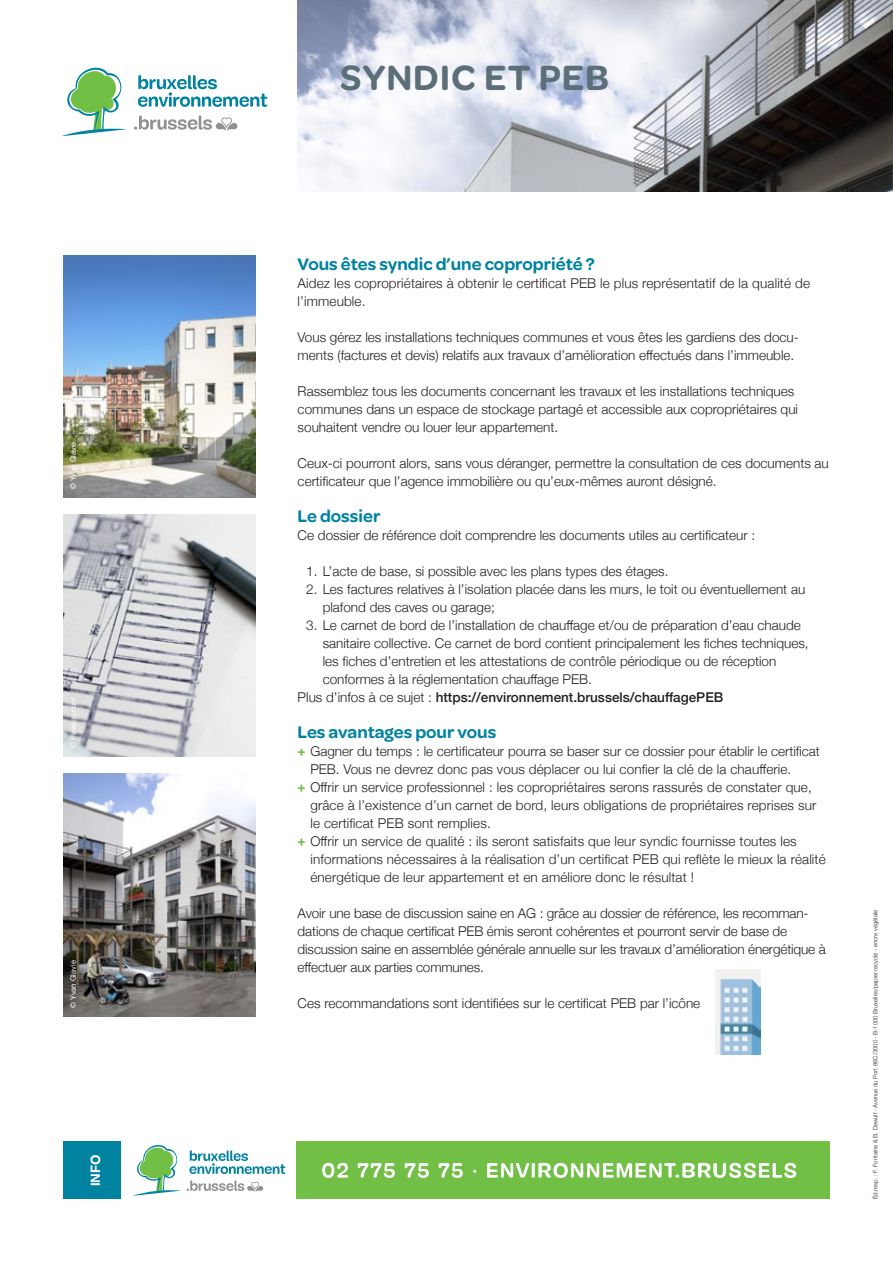
<style>
.page{position:relative;width:893px;height:1263px;background:#fff}
.page>*{position:absolute;margin:0;border:0;box-sizing:border-box;transform-origin:0 0}
.t1{font:600 37.5px "Omnes";letter-spacing:.025em;color:#5c6f78}
.t2{font:600 18px "Omnes";color:#0082a1}
.t3{font:700 13.95px "Mija";color:#fff}
.t4{font:300 13.5px/18px "Helvetica Neue";color:#231f20}
.t5{font:500 13.5px "Helvetica Neue";color:#231f20}
.t6{font:7.5px "Helvetica Neue";color:#fff}
.Légende_photo{font:300 6px "Helvetica Neue";color:#231f20}
.s1{font-weight:300}
.s2{font-family:"Omnes";font-weight:600;font-size:15px;color:#71bf44}
</style>
<div class="page">
<img style="left:298px;top:0;width:595px;height:191px">
<svg style="left:62px;top:67px;width:65px;height:69px"></svg>
<svg style="left:138px;top:75px;width:129px;height:32px"></svg>
<svg style="left:134px;top:116px;width:103px;height:14px"></svg>
<img style="left:64px;top:255px;width:191px;height:242px">
<img style="left:64px;top:514px;width:191px;height:243px">
<img style="left:64px;top:774px;width:191px;height:242px">
<div style="left:64px;top:1142px;width:57px;height:57px;background:#0082a1"></div>
<div style="left:296px;top:1142px;width:533px;height:57px;background:#71bf44"></div>
<svg style="left:133px;top:1145px;width:48px;height:51px"></svg>
<svg style="left:189px;top:1150px;width:96px;height:24px"></svg>
<svg style="left:187px;top:1180px;width:76px;height:11px"></svg>
<svg style="left:322px;top:1163px;width:26px;height:15px"></svg>
<svg style="left:358px;top:1163px;width:37px;height:15px"></svg>
<svg style="left:405px;top:1163px;width:24px;height:15px"></svg>
<svg style="left:439px;top:1163px;width:24px;height:15px"></svg>
<svg style="left:487px;top:1163px;width:309px;height:15px"></svg>
<img style="left:715px;top:969px;width:45px;height:85px">
<p class="t6" style="left:68px;top:489px;width:49px;rotate:-90deg">© Yvan Glavie</p>
<p class="t6" style="left:68px;top:748px;width:53px;rotate:-90deg">© Pixabay.com</p>
<p class="t6" style="left:68px;top:1008px;width:49px;rotate:-90deg">© Yvan Glavie</p>
<p class="t3" style="left:88px;top:1186px;width:33px;rotate:-90deg">INFO</p>
<p class="t1" style="left:340px;top:51px;width:270px">SYNDIC ET PEB</p>
<p class="t2" style="left:298px;top:251px;width:299px">Vous êtes syndic d’une copropriété ?</p>
<p class="t4" style="left:298px;top:273px;width:514px">Aidez les copropriétaires à obtenir le certificat PEB le plus représentatif de la qualité de l’immeuble.</p>
<p class="t4" style="left:298px;top:327px;width:503px">Vous gérez les installations techniques communes et vous êtes les gardiens des docu&shy;ments (factures et devis) relatifs aux travaux d’amélioration effectués dans l’immeuble.</p>
<p class="t4" style="left:298px;top:381px;width:502px">Rassemblez tous les documents concernant les travaux et les installations techniques communes dans un espace de stockage partagé et accessible aux copropriétaires qui souhaitent vendre ou louer leur appartement.</p>
<p class="t4" style="left:298px;top:453px;width:533px">Ceux-ci pourront alors, sans vous déranger, permettre la consultation de ces documents au certificateur que l’agence immobilière ou qu’eux-mêmes auront désigné.</p>
<p class="t2" style="left:298px;top:503px;width:84px">Le dossier</p>
<p class="t4" style="left:298px;top:525px;width:459px">Ce dossier de référence doit comprendre les documents utiles au certificateur :</p>
<p class="t4" style="left:306px;top:561px;width:364px">1. L’acte de base, si possible avec les plans types des étages.</p>
<p class="t4" style="left:323px;top:579px;width:484px;text-indent:-17px">2. Les factures relatives à l’isolation placée dans les murs, le toit ou éventuellement au plafond des caves ou garage;</p>
<p class="t4" style="left:323px;top:615px;width:487px;text-indent:-17px">3. Le carnet de bord de l’installation de chauffage et/ou de préparation d’eau chaude sanitaire collective. Ce carnet de bord contient principalement les fiches techniques, les fiches d’entretien et les attestations de contrôle périodique ou de réception conformes à la réglementation chauffage PEB.</p>
<p class="t5" style="left:298px;top:686px;width:427px"><span class="s1">Plus d’infos à ce sujet :</span> https://environnement.brussels/chauffagePEB</p>
<p class="t2" style="left:298px;top:719px;width:200px">Les avantages pour vous</p>
<p class="t4" style="left:310px;top:741px;width:511px;text-indent:-13px"><span class="s2">+</span> Gagner du temps : le certificateur pourra se baser sur ce dossier pour établir le certificat<br>PEB. Vous ne devrez donc pas vous déplacer ou lui confier la clé de la chaufferie.</p>
<p class="t4" style="left:310px;top:777px;width:507px;text-indent:-13px"><span class="s2">+</span> Offrir un service professionnel : les copropriétaires serons rassurés de constater que, grâce à l’existence d’un carnet de bord, leurs obligations de propriétaires reprises sur le certificat PEB sont remplies.</p>
<p class="t4" style="left:310px;top:831px;width:517px;text-indent:-13px"><span class="s2">+</span> Offrir un service de qualité : ils seront satisfaits que leur syndic fournisse toutes les informations nécessaires à la réalisation d’un certificat PEB qui reflète le mieux la réalité énergétique de leur appartement et en améliore donc le résultat !</p>
<p class="t4" style="left:298px;top:903px;width:530px">Avoir une base de discussion saine en AG : grâce au dossier de référence, les recomman&shy;dations de chaque certificat PEB émis seront cohérentes et pourront servir de base de discussion saine en assemblée générale annuelle sur les travaux d’amélioration énergétique à effectuer aux parties communes.</p>
<p class="t4" style="left:298px;top:993px;width:404px">Ces recommandations sont identifiées sur le certificat PEB par l’icône</p>
<p class="Légende_photo" style="left:870px;top:1199px;width:291px;rotate:-90deg">Éd.resp. : F. Fontaine &amp; B. Dewulf · Avenue du Port 86C/3000 · B-1000 Bruxelles/papier recyclé - encre végétale</p>
</div>
